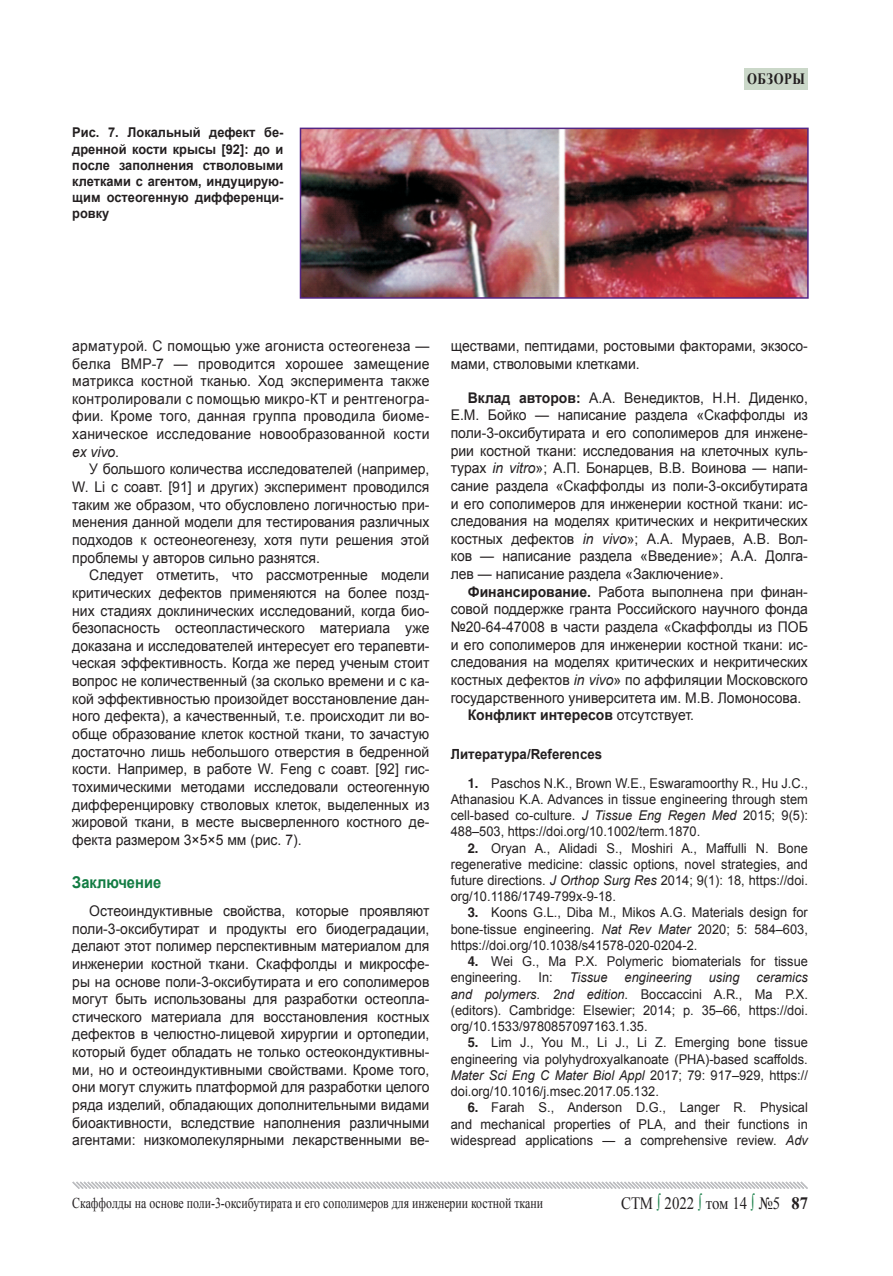
<style>
.page{position:relative;width:893px;height:1276px;background:#fff}
.page>*{position:absolute;margin:0;border:0;box-sizing:border-box;transform-origin:0 0}
.t1{font:17.4px "Times New Roman";color:#231f20;scale:.86 1}
.t2{font:700 16.2px "Arial";color:#127c43;scale:.9 1}
.t3{font:700 15.75px "Times New Roman";letter-spacing:.04em;color:#231f20;scale:.81 1}
.t4{font:15px "Times New Roman";color:#231f20;scale:.79 1}
.t5{font:14.7px/17.7px "Arial";color:#231f20;text-align:justify;scale:.95 1}
.t6{font:700 14.7px "Arial";color:#231f20;scale:.95 1}
.t7{font:700 13.95px "Arial";color:#231f20;scale:.95 1}
.t8{font:13.5px/16.2px "Arial";color:#231f20;text-align:justify;scale:.95 1}
.t9{font:700 13.5px/16.2px "Arial";color:#231f20;text-align:justify;scale:.95 1}
.t10{font:italic 13.5px "Arial";color:#231f20;scale:.95 1}
.s1{font-style:italic}
.s2{font-weight:700}
.s3{font-weight:400}
.s4{font-family:"Helios";font-weight:700}
.s5{color:#127c43}
</style>
<div class="page">
<div style="left:744px;top:69px;width:64px;height:21px;background:#cbd8c9"></div>
<svg style="left:72px;top:1181px;width:736px;height:8px"></svg>
<img style="left:303px;top:131px;width:503px;height:165px">
<div style="left:300px;top:128px;width:509px;height:171px;border:2px solid #542685"></div>
<p class="t9" style="left:72px;top:125px;width:224px">Рис. 7. Локальный дефект бе&shy;дренной кости крысы [92]: до и после заполнения стволовыми клетками с агентом, индуцирую&shy;щим остеогенную дифференци&shy;ровку</p>
<p class="t3" style="left:747px;top:68px;width:73px">обзоры</p>
<p class="t5" style="left:72px;top:337px;width:377px">арматурой. С помощью уже агониста остеогенеза — белка BMP-7 — проводится хорошее замещение матрикса костной тканью. Ход эксперимента также контролировали с помощью микро-КТ и рентгеногра&shy;фии. Кроме того, данная группа проводила биоме&shy;ханическое исследование новообразованной кости <span class="s1">ex vivo</span>.</p>
<p class="t5" style="left:72px;top:460px;width:377px;text-indent:17px">У большого количества исследователей (например, W. Li с соавт. [91] и других) эксперимент проводился таким же образом, что обусловлено логичностью при&shy;менения данной модели для тестирования различных подходов к остеонеогенезу, хотя пути решения этой проблемы у авторов сильно разнятся.</p>
<p class="t5" style="left:72px;top:566px;width:377px;text-indent:17px">Следует отметить, что рассмотренные модели критических дефектов применяются на более позд&shy;них стадиях доклинических исследований, когда био&shy;безопасность остеопластического материала уже доказана и исследователей интересует его терапевти&shy;ческая эффективность. Когда же перед ученым стоит вопрос не количественный (за сколько времени и с ка&shy;кой эффективностью произойдет восстановление дан&shy;ного дефекта), а качественный, т.е. происходит ли во&shy;обще образование клеток костной ткани, то зачастую достаточно лишь небольшого отверстия в бедренной кости. Например, в работе W. Feng с соавт. [92] гис&shy;тохимическими методами исследовали остеогенную дифференцировку стволовых клеток, выделенных из жировой ткани, в месте высверленного костного де&shy;фекта размером 3×5×5 мм (рис. 7).</p>
<p class="t2" style="left:72px;top:871px;width:100px">Заключение</p>
<p class="t5" style="left:72px;top:902px;width:377px;text-indent:17px">Остеоиндуктивные свойства, которые проявляют поли-3-оксибутират и продукты его биодеградации, делают этот полимер перспективным материалом для инженерии костной ткани. Скаффолды и микросфе&shy;ры на основе поли-3-оксибутирата и его сополимеров могут быть использованы для разработки остеопла&shy;стического материала для восстановления костных дефектов в челюстно-лицевой хирургии и ортопедии, который будет обладать не только остеокондуктивны&shy;ми, но и остеоиндуктивными свойствами. Кроме того, они могут служить платформой для разработки целого ряда изделий, обладающих дополнительными видами биоактивности, вследствие наполнения различными агентами: низкомолекулярными лекарственными ве-</p>
<p class="t5" style="left:451px;top:337px;width:377px">ществами, пептидами, ростовыми факторами, экзосо&shy;мами, стволовыми клетками.</p>
<p class="t5" style="left:451px;top:389px;width:377px;text-indent:17px"><span class="s2">Вклад авторов:</span> А.А. Венедиктов, Н.Н. Диденко, Е.М. Бойко — написание раздела «Скаффолды из поли-3-оксибутирата и его сополимеров для инжене&shy;рии костной ткани: исследования на клеточных куль&shy;турах <span class="s1">in vitro</span>»; А.П. Бонарцев, В.В. Воинова — напи&shy;сание раздела «Скаффолды из поли-3-оксибутирата и его сополимеров для инженерии костной ткани: ис&shy;следования на моделях критических и некритических костных дефектов <span class="s1">in vivo</span>»; А.А. Мураев, А.В. Вол&shy;ков — написание раздела «Введение»; А.А. Долга&shy;лев — написание раздела «Заключение».</p>
<p class="t5" style="left:468px;top:583px;width:360px"><span class="s2">Финансирование.</span> Работа выполнена при финан-</p>
<p class="t5" style="left:451px;top:600px;width:377px">совой поддержке гранта Российского научного фонда</p>
<p class="t5" style="left:451px;top:618px;width:377px">№20-64-47008 в части раздела «Скаффолды из ПОБ</p>
<p class="t5" style="left:451px;top:636px;width:377px">и его сополимеров для инженерии костной ткани: ис-</p>
<p class="t5" style="left:451px;top:653px;width:377px">следования на моделях критических и некритических</p>
<p class="t5" style="left:451px;top:671px;width:377px">костных дефектов <span class="s1">in vivo</span>» по аффиляции Московского</p>
<p class="t5" style="left:451px;top:689px;width:371px">государственного университета им. М.В. Ломоносова.</p>
<p class="t6" style="left:468px;top:705px;width:240px">Конфликт интересов <span class="s3">отсутствует.</span></p>
<p class="t7" style="left:451px;top:744px;width:161px">Литература/References</p>
<p class="t8" style="left:451px;top:775px;width:377px;text-indent:17px"><span class="s4">1.</span> Paschos N.K., Brown W.E., Eswaramoorthy R., Hu J.C., Athanasiou K.A. Advances in tissue engineering through stem cell-based co-culture. <span class="s1">J Tissue Eng Regen Med</span> 2015; 9(5):<br>488–503, https://doi.org/10.1002/term.1870.</p>
<p class="t8" style="left:451px;top:840px;width:377px;text-indent:17px"><span class="s4">2.</span> Oryan A., Alidadi S., Moshiri A., Maffulli N. Bone regenerative medicine: classic options, novel strategies, and future directions. <span class="s1">J Orthop Surg Res</span> 2014; 9(1): 18, https://doi. org/10.1186/1749-799x-9-18.</p>
<p class="t8" style="left:451px;top:905px;width:377px;text-indent:17px"><span class="s4">3.</span> Koons G.L., Diba M., Mikos A.G. Materials design for bone-tissue engineering. <span class="s1">Nat Rev Mater</span> 2020; 5: 584–603, https://doi.org/10.1038/s41578-020-0204-2.</p>
<p class="t8" style="left:451px;top:953px;width:377px;text-indent:17px"><span class="s4">4.</span> Wei G., Ma P.X. Polymeric biomaterials for tissue engineering.</p>
<p class="t8" style="left:451px;top:969px;width:377px;text-indent:306px"><span class="s1">ceramics and polymers. 2nd edition</span>. Boccaccini A.R., Ma P.X. (editors). Cambridge: Elsewier; 2014; p. 35–66, https://doi. org/10.1533/9780857097163.1.35.</p>
<p class="t8" style="left:451px;top:1034px;width:377px;text-indent:17px"><span class="s4">5.</span> Lim J., You M., Li J., Li Z. Emerging bone tissue engineering via polyhydroxyalkanoate (PHA)-based scaffolds.<br><span class="s1">Mater Sci Eng C Mater Biol Appl</span> 2017; 79: 917–929, https:// doi.org/10.1016/j.msec.2017.05.132.</p>
<p class="t8" style="left:451px;top:1099px;width:377px;text-indent:17px"><span class="s4">6.</span> Farah S., Anderson D.G., Langer R. Physical and mechanical properties of PLA, and their functions in widespread applications — a comprehensive review. <span class="s1">Adv</span></p>
<p class="t8" style="left:538px;top:969px;width:17px">In:</p>
<p class="t10" style="left:570px;top:969px;width:41px">Tissue</p>
<p class="t10" style="left:625px;top:969px;width:72px">engineering</p>
<p class="t10" style="left:709px;top:969px;width:34px">using</p>
<p class="t4" style="left:72px;top:1192px;width:597px">Скаффолды на основе поли-3-оксибутирата и его сополимеров для инженерии костной ткани</p>
<p class="t1" style="left:621px;top:1191px;width:219px">СТМ <span class="s5">∫</span> 2022 <span class="s5">∫</span> том 14 <span class="s5">∫</span> №5 <span class="s2">87</span></p>
</div>
